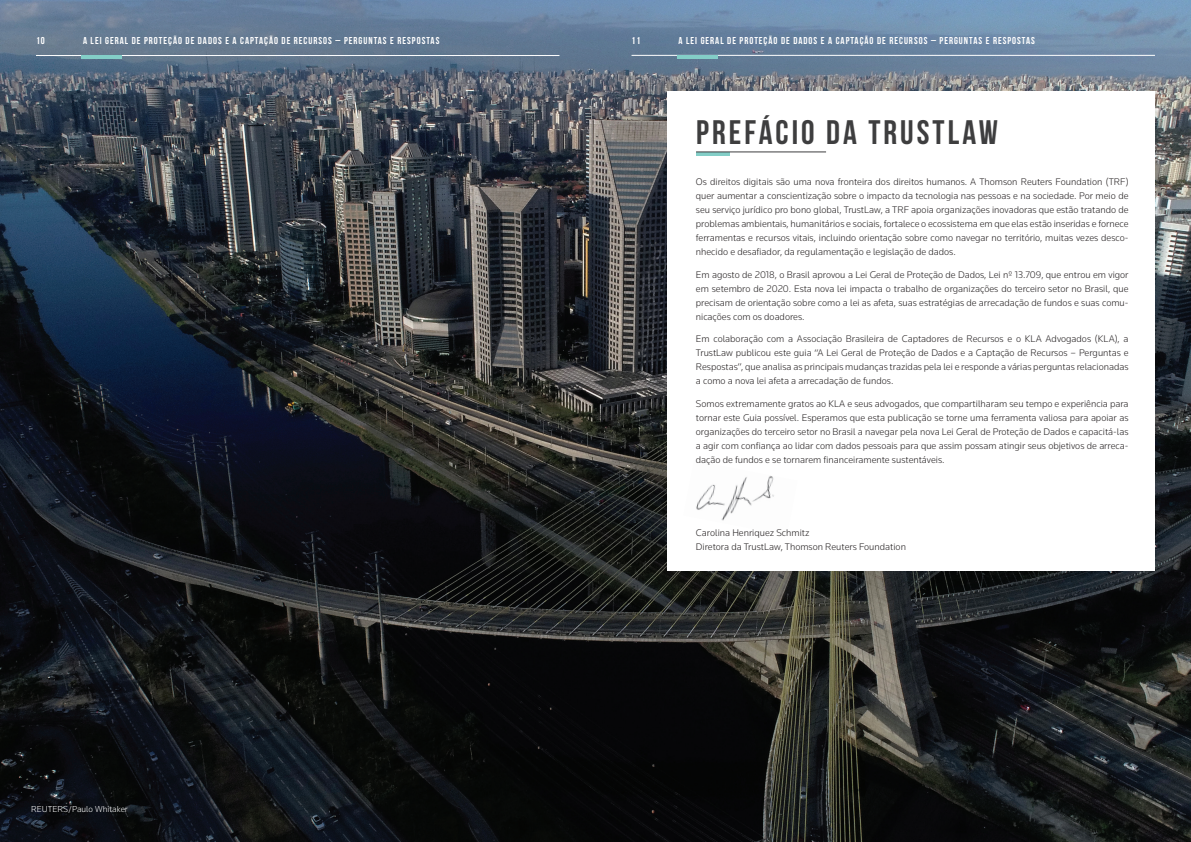
<style>
.page{position:relative;width:1191px;height:842px;background:#fff}
.page>*{position:absolute;margin:0;border:0;box-sizing:border-box;transform-origin:0 0}
.t1{font:700 34px "Bebas Neue";letter-spacing:.09em;color:#3e3e3f}
.t2{font:300 10px/14px "Knowledge";color:#231f20;text-align:justify}
.t3{font:700 10px "Bebas Neue";letter-spacing:.1em;color:#fff}
.t4{font:10px "Bebas Neue";color:#fff}
.t5{font:300 9px "Knowledge";color:#fff}
</style>
<div class="page">
<img style="left:0;top:0;width:1191px;height:842px">
<div style="left:667px;top:91px;width:488px;height:480px;background:#fff"></div>
<img style="left:696px;top:476px;width:78px;height:45px">
<hr style="left:696px;top:152px;width:33px;height:3px;background:#83cec7">
<hr style="left:696px;top:152px;width:130px;height:1px;background:#3e3e3f">
<hr style="left:36px;top:55px;width:523px;height:1px;background:#fff">
<hr style="left:82px;top:55px;width:40px;height:4px;background:#83cec7">
<hr style="left:631px;top:55px;width:524px;height:1px;background:#fff">
<hr style="left:677px;top:55px;width:40px;height:4px;background:#83cec7">
<p class="t4" style="left:36px;top:35px;width:10px">10</p>
<p class="t3" style="left:83px;top:35px;width:358px">A LEI GERAL DE PROTEÇÃO DE DADOS E A CAPTAÇÃO DE RECURSOS – PERGUNTAS E RESPOSTAS</p>
<p class="t4" style="left:631px;top:35px;width:10px">11</p>
<p class="t3" style="left:678px;top:35px;width:358px">A LEI GERAL DE PROTEÇÃO DE DADOS E A CAPTAÇÃO DE RECURSOS – PERGUNTAS E RESPOSTAS</p>
<h1 class="t1" style="left:696px;top:114px;width:303px">PREFÁCIO DA TRUSTLAW</h1>
<p class="t2" style="left:696px;top:175px;width:434px">Os direitos digitais são uma nova fronteira dos direitos humanos. A Thomson Reuters Foundation (TRF) quer aumentar a conscientização sobre o impacto da tecnologia nas pessoas e na sociedade. Por meio de seu serviço jurídico pro bono global, TrustLaw, a TRF apoia organizações inovadoras que estão tratando de problemas ambientais, humanitários e sociais, fortalece o ecossistema em que elas estão inseridas e fornece ferramentas e recursos vitais, incluindo orientação sobre como navegar no território, muitas vezes desco&shy;nhecido e desafiador, da regulamentação e legislação de dados.</p>
<p class="t2" style="left:696px;top:267px;width:434px">Em agosto de 2018, o Brasil aprovou a Lei Geral de Proteção de Dados, Lei nº 13.709, que entrou em vigor em setembro de 2020. Esta nova lei impacta o trabalho de organizações do terceiro setor no Brasil, que precisam de orientação sobre como a lei as afeta, suas estratégias de arrecadação de fundos e suas comu&shy;nicações com os doadores.</p>
<p class="t2" style="left:696px;top:332px;width:434px">Em colaboração com a Associação Brasileira de Captadores de Recursos e o KLA Advogados (KLA), a TrustLaw publicou este guia “A Lei Geral de Proteção de Dados e a Captação de Recursos – Perguntas e Respostas”, que analisa as principais mudanças trazidas pela lei e responde a várias perguntas relacionadas a como a nova lei afeta a arrecadação de fundos.</p>
<p class="t2" style="left:696px;top:396px;width:434px">Somos extremamente gratos ao KLA e seus advogados, que compartilharam seu tempo e experiência para tornar este Guia possível. Esperamos que esta publicação se torne uma ferramenta valiosa para apoiar as organizações do terceiro setor no Brasil a navegar pela nova Lei Geral de Proteção de Dados e capacitá-las a agir com confiança ao lidar com dados pessoais para que assim possam atingir seus objetivos de arreca&shy;dação de fundos e se tornarem financeiramente sustentáveis.</p>
<p class="t5" style="left:31px;top:803px;width:98px">REUTERS/Paulo Whitaker</p>
<p class="t2" style="left:696px;top:525px;width:211px">Carolina Henriquez Schmitz<br>Diretora da TrustLaw, Thomson Reuters Foundation</p>
</div>
